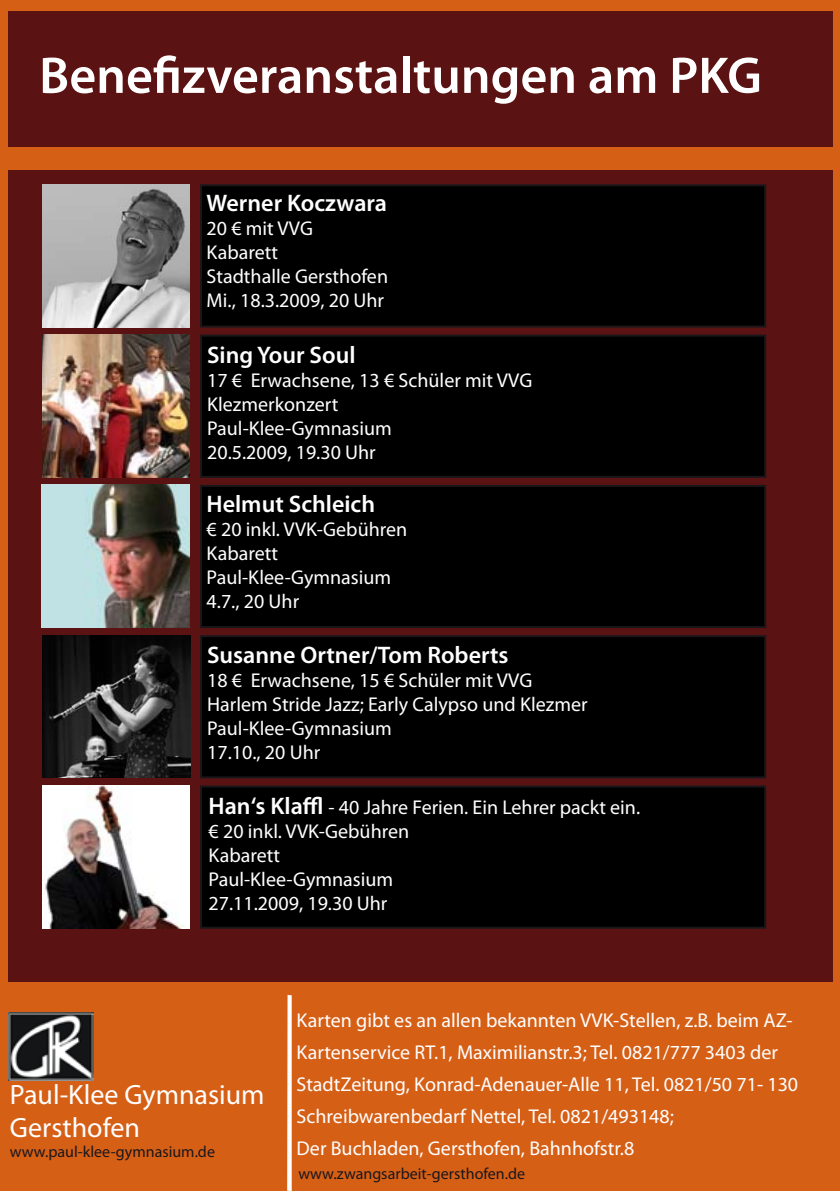
<style>
.page{position:relative;width:840px;height:1191px;background:#fff}
.page>*{position:absolute;margin:0;border:0;box-sizing:border-box;transform-origin:0 0}
.t1{font:600 52px "Myriad Pro";color:#fff}
.t2{font:28px/33.6px "Myriad Pro";color:#fff}
.t3{font:600 24px "Myriad Pro";color:#fff}
.t4{font:20px/24px "Myriad Pro";color:#fff}
.t5{font:16px "Myriad Pro";color:#1a171b}
.s1{font-weight:600;font-size:24px}
</style>
<div class="page">
<div style="left:0;top:0;width:839px;height:1191px;background:#d65f16"></div>
<div style="left:9px;top:11px;width:823px;height:135px;background:#5b1212"></div>
<div style="left:9px;top:170px;width:823px;height:811px;background:#5b1212"></div>
<img style="left:43px;top:785px;width:146px;height:143px">
<div style="left:201px;top:185px;width:563px;height:141px;background:#000"></div>
<div style="left:200px;top:184px;width:565px;height:143px;border:2px solid #1a171b"></div>
<img style="left:42px;top:184px;width:148px;height:143px">
<div style="left:201px;top:335px;width:563px;height:142px;background:#000"></div>
<div style="left:200px;top:334px;width:565px;height:144px;border:2px solid #1a171b"></div>
<img style="left:42px;top:334px;width:148px;height:143px">
<div style="left:201px;top:486px;width:563px;height:141px;background:#000"></div>
<div style="left:200px;top:485px;width:565px;height:143px;border:2px solid #1a171b"></div>
<img style="left:42px;top:485px;width:147px;height:142px">
<div style="left:201px;top:636px;width:563px;height:141px;background:#000"></div>
<div style="left:200px;top:635px;width:565px;height:143px;border:2px solid #1a171b"></div>
<img style="left:43px;top:635px;width:147px;height:143px">
<div style="left:201px;top:786px;width:563px;height:141px;background:#000"></div>
<div style="left:200px;top:785px;width:565px;height:143px;border:2px solid #1a171b"></div>
<img style="left:9px;top:1012px;width:85px;height:68px">
<svg style="left:287px;top:994px;width:4px;height:197px"></svg>
<h1 class="t1" style="left:39px;top:42px;width:724px">Benefizveranstaltungen am PKG</h1>
<p class="t3" style="left:206px;top:187px;width:182px">Werner Koczwara</p>
<p class="t4" style="left:206px;top:216px;width:183px">20 € mit VVG<br>Kabarett<br>Stadthalle Gersthofen<br>Mi., 18.3.2009, 20 Uhr</p>
<p class="t3" style="left:207px;top:340px;width:150px">Sing Your Soul</p>
<p class="t4" style="left:207px;top:368px;width:326px">17 € Erwachsene, 13 € Schüler mit VVG<br>Klezmerkonzert<br>Paul-Klee-Gymnasium<br>20.5.2009, 19.30 Uhr</p>
<p class="t3" style="left:206px;top:488px;width:170px">Helmut Schleich</p>
<p class="t4" style="left:206px;top:517px;width:202px">€ 20 inkl. VVK-Gebühren<br>Kabarett<br>Paul-Klee-Gymnasium<br>4.7., 20 Uhr</p>
<p class="t3" style="left:207px;top:640px;width:303px">Susanne Ortner/Tom Roberts</p>
<p class="t4" style="left:207px;top:668px;width:382px">18 € Erwachsene, 15 € Schüler mit VVG<br>Harlem Stride Jazz; Early Calypso und Klezmer<br>Paul-Klee-Gymnasium<br>17.10., 20 Uhr</p>
<p class="t4" style="left:208px;top:795px;width:433px"><span class="s1">Han‘s Klaffl</span> - 40 Jahre Ferien. Ein Lehrer packt ein. € 20 inkl. VVK-Gebühren<br>Kabarett<br>Paul-Klee-Gymnasium<br>27.11.2009, 19.30 Uhr</p>
<h2 class="t2" style="left:10px;top:1077px;width:256px">Paul-Klee Gymnasium<br>Gersthofen</h2>
<p class="t5" style="left:10px;top:1141px;width:206px">www.paul-klee-gymnasium.de</p>
<p class="t4" style="left:296px;top:1004px;width:503px;line-height:32px">Karten gibt es an allen bekannten VVK-Stellen, z.B. beim AZ-Kartenservice RT.1, Maximilianstr.3; Tel. 0821/777 3403 der StadtZeitung, Konrad-Adenauer-Alle 11, Tel. 0821/50 71- 130<br>Schreibwarenbedarf Nettel, Tel. 0821/493148;<br>Der Buchladen, Gersthofen, Bahnhofstr.8</p>
<p class="t5" style="left:298px;top:1163px;width:228px">www.zwangsarbeit-gersthofen.de</p>
</div>
